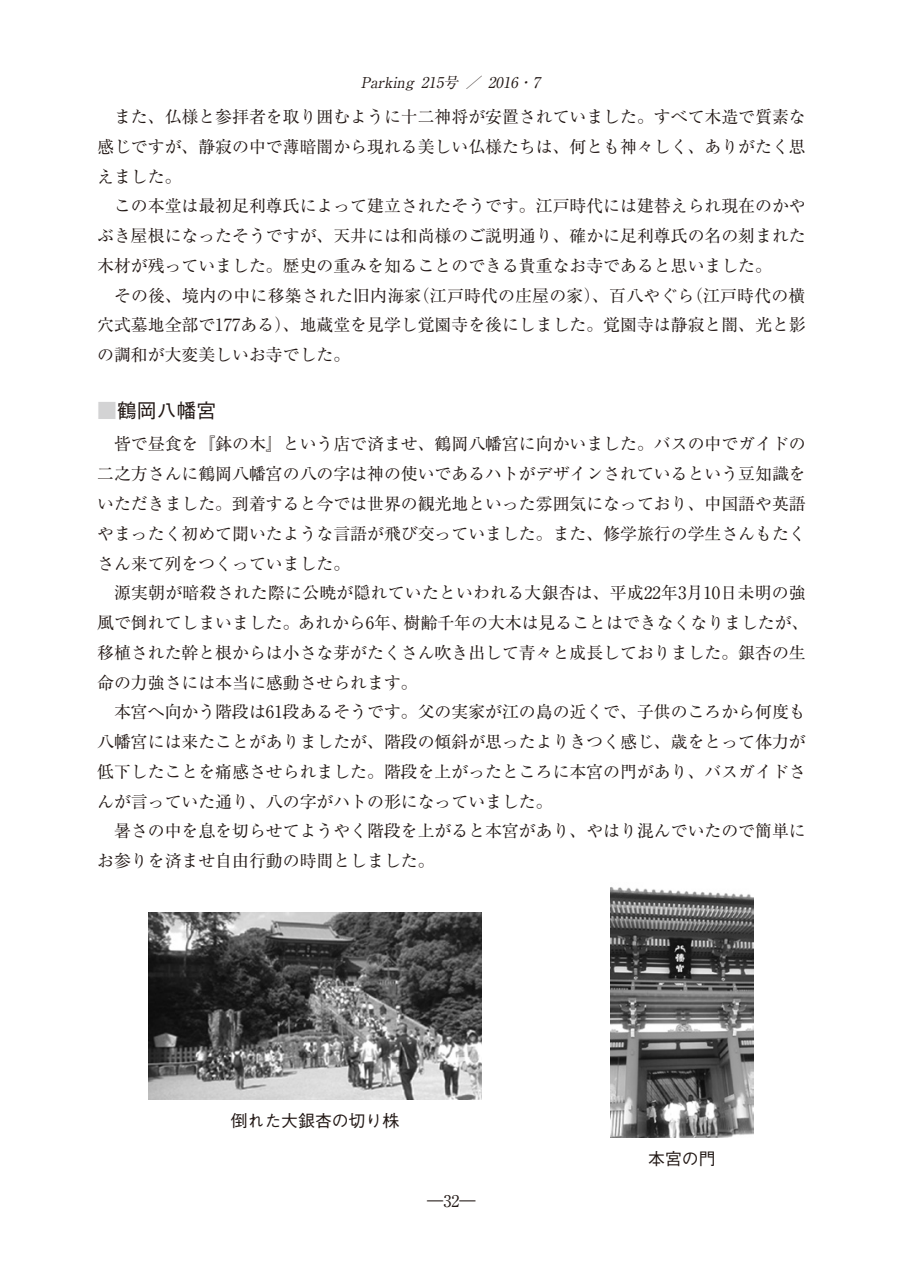
<style>
.page{position:relative;width:903px;height:1275px;background:#fff}
.page>*{position:absolute;margin:0;border:0;box-sizing:border-box;transform-origin:0 0}
.t1{font:500 19.78px "Gothic BBB Pro";color:#221815}
.t2{font:16.8px/29.8px "Ryumin Pro";color:#221815;text-align:justify}
.t3{font:500 16.8px "Gothic BBB Pro";color:#221815}
.t4{font:16.1px "Ryumin Pro";color:#221815}
.t5{font:italic 14.88px "Ryumin Pro";color:#221815}
.s1{color:#d3d3d4}
</style>
<div class="page">
<img style="left:149px;top:912px;width:332px;height:187px">
<img style="left:610px;top:887px;width:144px;height:250px">
<p class="t5" style="left:361px;top:70px;width:185px">Parking 215号 ／ 2016・7</p>
<p class="t2" style="left:97px;top:101px;width:710px;text-indent:17px">また、仏様と参拝者を取り囲むように十二神将が安置されていました。すべて木造で質素な感じですが、静寂の中で薄暗闇から現れる美しい仏様たちは、何とも神々しく、ありがたく思えました。</p>
<p class="t2" style="left:97px;top:190px;width:710px;text-indent:17px">この本堂は最初足利尊氏によって建立されたそうです。江戸時代には建替えられ現在のかやぶき屋根になったそうですが、天井には和尚様のご説明通り、確かに足利尊氏の名の刻まれた木材が残っていました。歴史の重みを知ることのできる貴重なお寺であると思いました。</p>
<p class="t2" style="left:97px;top:279px;width:710px;text-indent:17px">その後、境内の中に移築された旧内海家（江戸時代の庄屋の家）、百八やぐら（江戸時代の横穴式墓地全部で177ある）、地蔵堂を見学し覚園寺を後にしました。覚園寺は静寂と闇、光と影の調和が大変美しいお寺でした。</p>
<p class="t1" style="left:97px;top:394px;width:121px"><span class="s1">■</span>鶴岡八幡宮</p>
<p class="t2" style="left:97px;top:428px;width:710px;text-indent:17px">皆で昼食を『鉢の木』という店で済ませ、鶴岡八幡宮に向かいました。バスの中でガイドの二之方さんに鶴岡八幡宮の八の字は神の使いであるハトがデザインされているという豆知識をいただきました。到着すると今では世界の観光地といった雰囲気になっており、中国語や英語やまったく初めて聞いたような言語が飛び交っていました。また、修学旅行の学生さんもたくさん来て列をつくっていました。</p>
<p class="t2" style="left:97px;top:577px;width:713px;text-align:left;text-indent:17px">源実朝が暗殺された際に公暁が隠れていたといわれる大銀杏は、平成22年3月10日未明の強風で倒れてしまいました。あれから6年、樹齢千年の大木は見ることはできなくなりましたが、移植された幹と根からは小さな芽がたくさん吹き出して青々と成長しておりました。銀杏の生命の力強さには本当に感動させられます。</p>
<p class="t2" style="left:97px;top:696px;width:710px;text-indent:17px">本宮へ向かう階段は61段あるそうです。父の実家が江の島の近くで、子供のころから何度も八幡宮には来たことがありましたが、階段の傾斜が思ったよりきつく感じ、歳をとって体力が低下したことを痛感させられました。階段を上がったところに本宮の門があり、バスガイドさんが言っていた通り、八の字がハトの形になっていました。</p>
<p class="t2" style="left:97px;top:815px;width:710px;text-indent:17px">暑さの中を息を切らせてようやく階段を上がると本宮があり、やはり混んでいたので簡単にお参りを済ませ自由行動の時間としました。</p>
<p class="t3" style="left:231px;top:1107px;width:170px">倒れた大銀杏の切り株</p>
<p class="t4" style="left:427px;top:1188px;width:50px">―32―</p>
<p class="t3" style="left:648px;top:1145px;width:69px">本宮の門</p>
</div>
